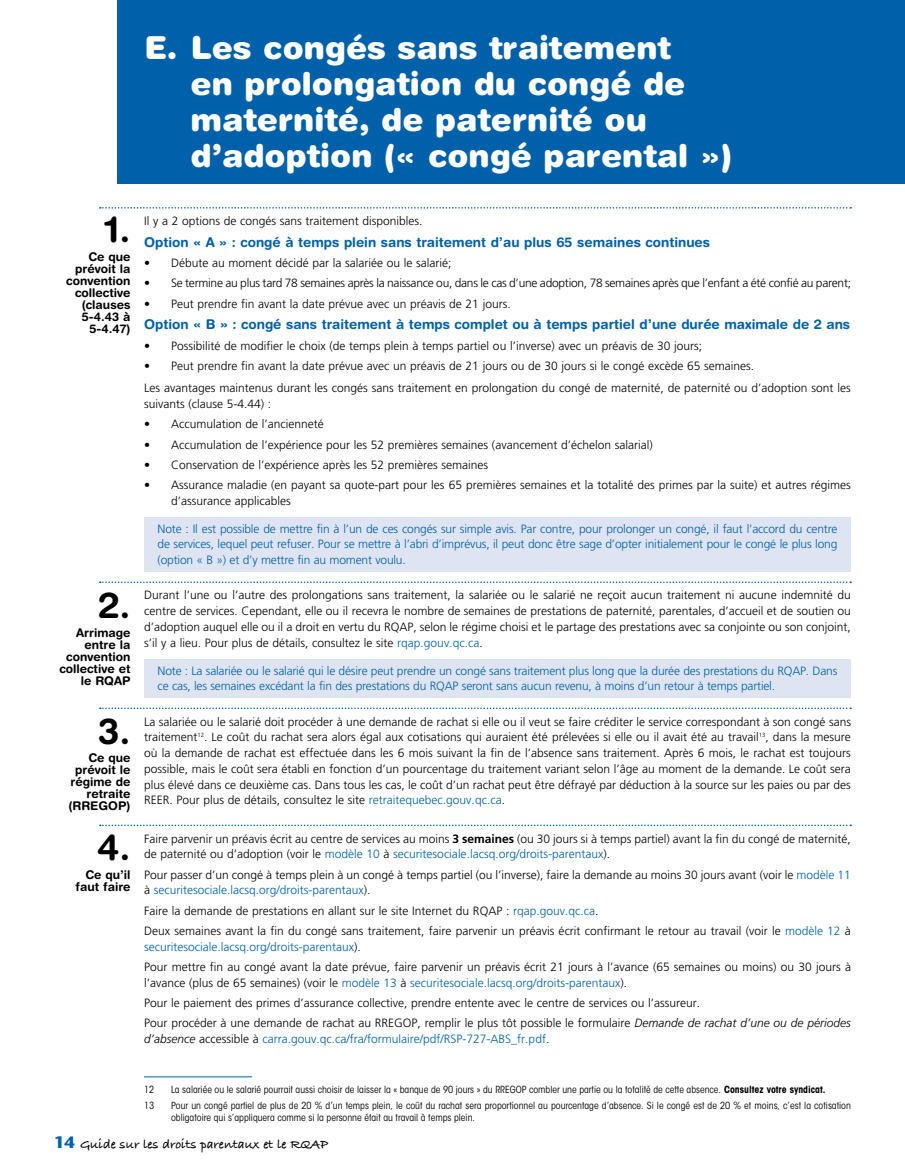
<style>
.page{position:relative;width:905px;height:1175px;background:#fff}
.page>*{position:absolute;margin:0;border:0;box-sizing:border-box;transform-origin:0 0}
.t1{font:700 36px "Helvetica Rounded LT Std";color:#000}
.t2{font:900 31.65px/36px "Helvetica Rounded LT Std";color:#fff}
.t3{font:700 13.5px "Helvetica Rounded LT Std";color:#0060a9}
.t4{font:700 13.5px "Bradley Hand ITCTT";color:#000}
.t5{font:300 12px/15.8px "Frutiger LT Std";color:#000}
.t6{font:300 12px/15.8px "Frutiger LT Std";letter-spacing:-.015em;color:#0060a9;text-align:justify}
.t7{font:700 12px/12px "Helvetica Rounded LT Std";color:#000;text-align:right}
.t8{font:300 12px "Frutiger LT Std";letter-spacing:-.02em;color:#000}
.t9{font:condensed 9.75px/11.7px "ITC Avant Garde Std";color:#000}
.s1{color:#0060a9}
.s2{font-weight:700}
.s3{font-style:italic}
.s4{font-style:italic;color:#000}
.s5{color:#000}
.s6{font-family:"Stone Sans Std";font-size:16.5px;color:#0060a9}
</style>
<div class="page">
<svg style="left:100px;top:207px;width:751px;height:1px"></svg>
<svg style="left:100px;top:581px;width:751px;height:2px"></svg>
<svg style="left:100px;top:707px;width:751px;height:2px"></svg>
<svg style="left:100px;top:824px;width:751px;height:2px"></svg>
<div style="left:144px;top:518px;width:706px;height:54px;background:#dfe4f2"></div>
<div style="left:144px;top:659px;width:706px;height:39px;background:#dfe4f2"></div>
<hr style="left:144px;top:1076px;width:108px;height:1px;background:#0060a9">
<div style="left:117px;top:0;width:787px;height:184px;background:#0060a9"></div>
<h2 class="t2" style="left:190px;top:29px;width:543px;text-indent:-46px">E. Les congés sans traitement<br>en prolongation du congé de maternité, de paternité ou d’adoption (« congé parental »)</h2>
<h1 class="t1" style="left:105px;top:208px;width:27px">1.</h1>
<p class="t7" style="left:66px;top:251px;width:66px">Ce que prévoit la convention collective (clauses<br>5-4.43 à<br>5-4.47)</p>
<h1 class="t1" style="left:98px;top:583px;width:34px">2.</h1>
<p class="t7" style="left:59px;top:626px;width:73px">Arrimage entre la convention collective et le RQAP</p>
<h1 class="t1" style="left:98px;top:709px;width:34px">3.</h1>
<p class="t7" style="left:68px;top:752px;width:64px">Ce que prévoit le régime de retraite (RREGOP)</p>
<h1 class="t1" style="left:97px;top:825px;width:35px">4.</h1>
<p class="t7" style="left:76px;top:868px;width:56px">Ce qu’il faut faire</p>
<p class="t5" style="left:144px;top:213px;width:280px">Il y a 2 options de congés sans traitement disponibles.</p>
<p class="t3" style="left:144px;top:234px;width:567px">Option « A » : congé à temps plein sans traitement d’au plus 65 semaines continues</p>
<p class="t5" style="left:144px;top:255px;width:309px">• Débute au moment décidé par la salariée ou le salarié;</p>
<p class="t8" style="left:144px;top:276px;width:708px">• Se termine au plus tard 78 semaines après la naissance ou, dans le cas d’une adoption, 78 semaines après que l’enfant a été confié au parent;</p>
<p class="t5" style="left:144px;top:296px;width:368px">• Peut prendre fin avant la date prévue avec un préavis de 21 jours.</p>
<p class="t3" style="left:144px;top:316px;width:707px">Option « B » : congé sans traitement à temps complet ou à temps partiel d’une durée maximale de 2 ans</p>
<p class="t5" style="left:144px;top:338px;width:559px">• Possibilité de modifier le choix (de temps plein à temps partiel ou l’inverse) avec un préavis de 30 jours;</p>
<p class="t5" style="left:144px;top:355px;width:708px;line-height:22.5px">• Peut prendre fin avant la date prévue avec un préavis de 21 jours ou de 30 jours si le congé excède 65 semaines.<br>Les avantages maintenus durant les congés sans traitement en prolongation du congé de maternité, de paternité ou d’adoption sont les</p>
<p class="t5" style="left:144px;top:396px;width:129px">suivants (clause 5-4.44) :</p>
<p class="t5" style="left:144px;top:416px;width:181px">• Accumulation de l’ancienneté</p>
<p class="t5" style="left:144px;top:437px;width:510px">• Accumulation de l’expérience pour les 52 premières semaines (avancement d’échelon salarial)</p>
<p class="t5" style="left:144px;top:457px;width:346px">• Conservation de l’expérience après les 52 premières semaines</p>
<p class="t5" style="left:171px;top:477px;width:681px;text-indent:-27px">• Assurance maladie (en payant sa quote-part pour les 65 premières semaines et la totalité des primes par la suite) et autres régimes d’assurance applicables</p>
<p class="t6" style="left:158px;top:521px;width:681px">Note : Il est possible de mettre fin à l’un de ces congés sur simple avis. Par contre, pour prolonger un congé, il faut l’accord du centre de services, lequel peut refuser. Pour se mettre à l’abri d’imprévus, il peut donc être sage d’opter initialement pour le congé le plus long (option « B ») et d’y mettre fin au moment voulu.</p>
<p class="t5" style="left:144px;top:587px;width:708px;text-align:justify">Durant l’une ou l’autre des prolongations sans traitement, la salariée ou le salarié ne reçoit aucun traitement ni aucune indemnité du centre de services. Cependant, elle ou il recevra le nombre de semaines de prestations de paternité, parentales, d’accueil et de soutien ou d’adoption auquel elle ou il a droit en vertu du RQAP, selon le régime choisi et le partage des prestations avec sa conjointe ou son conjoint, s’il y a lieu. Pour plus de détails, consultez le site <span class="s1">rqap.gouv.qc.ca</span>.</p>
<p class="t6" style="left:158px;top:662px;width:681px">Note : La salariée ou le salarié qui le désire peut prendre un congé sans traitement plus long que la durée des prestations du RQAP. Dans ce cas, les semaines excédant la fin des prestations du RQAP seront sans aucun revenu, à moins d’un retour à temps partiel.</p>
<p class="t5" style="left:144px;top:713px;width:708px;text-align:justify">La salariée ou le salarié doit procéder à une demande de rachat si elle ou il veut se faire créditer le service correspondant à son congé sans traitement<sup>12</sup>. Le coût du rachat sera alors égal aux cotisations qui auraient été prélevées si elle ou il avait été au travail<sup>13</sup>, dans la mesure où la demande de rachat est effectuée dans les 6 mois suivant la fin de l’absence sans traitement. Après 6 mois, le rachat est toujours possible, mais le coût sera établi en fonction d’un pourcentage du traitement variant selon l’âge au moment de la demande. Le coût sera plus élevé dans ce deuxième cas. Dans tous les cas, le coût d’un rachat peut être défrayé par déduction à la source sur les paies ou par des REER. Pour plus de détails, consultez le site <span class="s1">retraitequebec.gouv.qc.ca</span>.</p>
<p class="t5" style="left:144px;top:830px;width:708px">Faire parvenir un préavis écrit au centre de services au moins <span class="s2">3 semaines</span> (ou 30 jours si à temps partiel) avant la fin du congé de maternité, de paternité ou d’adoption (voir le <span class="s1">modèle 10</span> à <span class="s1">securitesociale.lacsq.org/droits-parentaux</span>).</p>
<p class="t5" style="left:144px;top:866px;width:708px">Pour passer d’un congé à temps plein à un congé à temps partiel (ou l’inverse), faire la demande au moins 30 jours avant (voir le <span class="s1">modèle 11 </span>à <span class="s1">securitesociale.lacsq.org/droits-parentaux</span>).</p>
<p class="t5" style="left:144px;top:900px;width:708px;line-height:20.2px">Faire la demande de prestations en allant sur le site Internet du RQAP : <span class="s1">rqap.gouv.qc.ca</span>.<br>Deux semaines avant la fin du congé sans traitement, faire parvenir un préavis écrit confirmant le retour au travail (voir le <span class="s1">modèle 12</span> à</p>
<p class="t5" style="left:144px;top:936px;width:708px;line-height:20.2px"><span class="s1">securitesociale.lacsq.org/droits-parentaux</span>).<br>Pour mettre fin au congé avant la date prévue, faire parvenir un préavis écrit 21 jours à l’avance (65 semaines ou moins) ou 30 jours à</p>
<p class="t5" style="left:144px;top:972px;width:708px;line-height:20.2px">l’avance (plus de 65 semaines) (voir le <span class="s1">modèle 13</span> à <span class="s1">securitesociale.lacsq.org/droits-parentaux</span>).<br>Pour le paiement des primes d’assurance collective, prendre entente avec le centre de services ou l’assureur.<br>Pour procéder à une demande de rachat au RREGOP, remplir le plus tôt possible le formulaire <span class="s3">Demande de rachat d’une ou de périodes</span></p>
<p class="t6" style="left:144px;top:1031px;width:407px"><span class="s4">d’absence</span> <span class="s5">accessible à</span> carra.gouv.qc.ca/fra/formulaire/pdf/RSP-727-ABS_fr.pdf<span class="s5">.</span></p>
<p class="t9" style="left:144px;top:1083px;width:12px">12</p>
<p class="t9" style="left:171px;top:1083px;width:656px">La salariée ou le salarié pourrait aussi choisir de laisser la « banque de 90 jours » du RREGOP combler une partie ou la totalité de cette absence. <span class="s2">Consultez votre syndicat.</span></p>
<p class="t9" style="left:144px;top:1099px;width:12px">13</p>
<p class="t9" style="left:171px;top:1099px;width:681px">Pour un congé partiel de plus de 20 % d’un temps plein, le coût du rachat sera proportionnel au pourcentage d’absence. Si le congé est de 20 % et moins, c’est la cotisation obligatoire qui s’appliquera comme si la personne était au travail à temps plein.</p>
<p class="t4" style="left:54px;top:1133px;width:275px"><span class="s6">14</span> Guide sur les droits parentaux et le RQAP</p>
</div>
